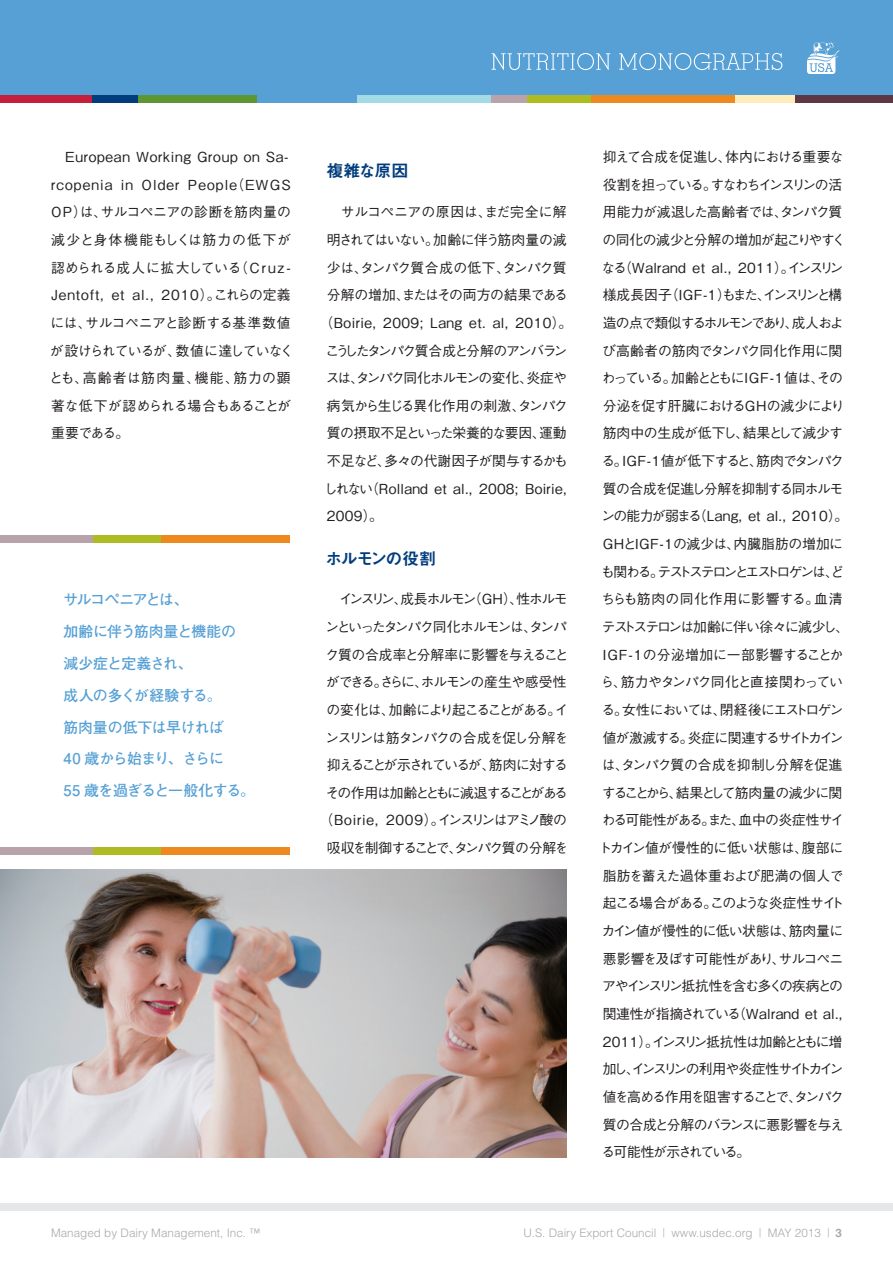
<style>
.page{position:relative;width:893px;height:1263px;background:#fff}
.page>*{position:absolute;margin:0;border:0;box-sizing:border-box;transform-origin:0 0}
.キャプ{font:16.95px "Midashi Go Pro MB31";letter-spacing:-.095em;color:#013d7d}
.キャプ-2{font:700 14.85px "Futo Go B101 Pro";letter-spacing:-.02em;color:#56a0d5}
.キャプ-3{font:700 14.85px "Futo Go B101 Pro";letter-spacing:-.04em;color:#56a0d5}
.キャプ-4{font:700 14.85px "Futo Go B101 Pro";letter-spacing:-.065em;color:#56a0d5}
.キャプ-5{font:700 14.85px "Futo Go B101 Pro";letter-spacing:-.015em;color:#56a0d5}
.キャプ-6{font:700 14.85px "Futo Go B101 Pro";letter-spacing:-.09em;color:#56a0d5}
.USA本文{font:500 13.8px "Gothic BBB Pro";letter-spacing:-.055em;color:#231f20}
.USA本文-2{font:500 13.8px/27.6px "Gothic BBB Pro";letter-spacing:.025em;color:#231f20}
.USA本文-3{font:500 13.8px/27.6px "Gothic BBB Pro";letter-spacing:-.095em;color:#231f20;text-align:center}
.USA本文-4{font:500 13.8px "Gothic BBB Pro";letter-spacing:-.135em;color:#231f20}
.USA本文-5{font:500 13.8px "Gothic BBB Pro";letter-spacing:-.015em;color:#231f20}
.USA本文-6{font:500 13.8px "Gothic BBB Pro";letter-spacing:-.09em;color:#231f20}
.USA本文-7{font:500 13.8px "Gothic BBB Pro";letter-spacing:.02em;color:#231f20}
.USA本文-8{font:500 13.8px "Gothic BBB Pro";letter-spacing:-.15em;color:#231f20}
.USA本文-9{font:500 13.8px "Gothic BBB Pro";letter-spacing:-.105em;color:#231f20}
.USA本文-10{font:500 13.8px "Gothic BBB Pro";letter-spacing:-.08em;color:#231f20}
.USA本文-11{font:500 13.8px "Gothic BBB Pro";letter-spacing:-.1em;color:#231f20}
.USA本文-12{font:500 13.8px "Gothic BBB Pro";letter-spacing:-.025em;color:#231f20}
.USA本文-13{font:500 13.8px "Gothic BBB Pro";letter-spacing:-.01em;color:#231f20}
.USA本文-14{font:500 13.8px "Gothic BBB Pro";letter-spacing:-.13em;color:#231f20}
.USA本文-15{font:500 13.8px "Gothic BBB Pro";letter-spacing:.03em;color:#231f20}
.USA本文-16{font:500 13.8px "Gothic BBB Pro";letter-spacing:.05em;color:#231f20}
.USA本文-17{font:500 13.8px "Gothic BBB Pro";letter-spacing:-.005em;color:#231f20}
.USA本文-18{font:500 13.8px "Gothic BBB Pro";letter-spacing:-.115em;color:#231f20}
.USA本文-19{font:500 13.8px "Gothic BBB Pro";letter-spacing:-.075em;color:#231f20}
.USA本文-20{font:500 13.8px "Gothic BBB Pro";letter-spacing:-.03em;color:#231f20}
.USA本文-21{font:500 13.8px "Gothic BBB Pro";letter-spacing:-.085em;color:#231f20}
.t1{font:300 11.7px "Helvetica LT Std";color:#a8a9ad}
.t2{font:300 9.6px "Helvetica LT Std";color:#a8a9ad}
.s1{font-weight:700;font-size:11.7px}
</style>
<div class="page">
<div style="left:0;top:1203px;width:893px;height:8px;background:#e6e7e9"></div>
<div style="left:0;top:847px;width:94px;height:7px;background:#b9a3ab"></div>
<div style="left:94px;top:847px;width:68px;height:7px;background:#aebc21"></div>
<div style="left:162px;top:847px;width:128px;height:7px;background:#ed891d"></div>
<div style="left:0;top:536px;width:94px;height:7px;background:#b9a3ab"></div>
<div style="left:94px;top:536px;width:68px;height:7px;background:#aebc21"></div>
<div style="left:162px;top:536px;width:128px;height:7px;background:#ed891d"></div>
<img style="left:0;top:870px;width:566px;height:287px">
<div style="left:0;top:0;width:893px;height:95px;background:#56a0d5"></div>
<div style="left:91px;top:95px;width:47px;height:8px;background:#013d7d"></div>
<div style="left:0;top:95px;width:92px;height:8px;background:#c51f3d"></div>
<div style="left:138px;top:95px;width:119px;height:8px;background:#5c9731"></div>
<div style="left:257px;top:95px;width:100px;height:8px;background:#56a0d5"></div>
<div style="left:357px;top:95px;width:134px;height:8px;background:#a2dbe6"></div>
<div style="left:491px;top:95px;width:36px;height:8px;background:#b9a3ab"></div>
<div style="left:527px;top:95px;width:64px;height:8px;background:#aebc21"></div>
<div style="left:591px;top:95px;width:145px;height:8px;background:#ed891d"></div>
<div style="left:736px;top:95px;width:59px;height:8px;background:#feedbb"></div>
<div style="left:795px;top:95px;width:98px;height:8px;background:#5e3744"></div>
<svg style="left:807px;top:43px;width:33px;height:31px"></svg>
<svg style="left:492px;top:53px;width:118px;height:17px"></svg>
<svg style="left:619px;top:53px;width:163px;height:17px"></svg>
<p class="USA本文-16" style="left:51px;top:146px;width:239px">　European Working Group on Sa-</p>
<p class="USA本文-2" style="left:49px;top:169px;width:246px">rcopenia in Older People（EWGS<br>OP）は、サルコペニアの診断を筋肉量の減少と身体機能もしくは筋力の低下が認められる成人に拡大している（Cruz-<br>Jentoft, et al., 2010）。これらの定義には、サルコペニアと診断する基準数値が設けられているが、数値に達していなくとも、高齢者は筋肉量、機能、筋力の顕著な低下が認められる場合もあることが重要である。</p>
<p class="キャプ-6" style="left:64px;top:587px;width:127px">サルコペニアとは、</p>
<p class="キャプ-2" style="left:64px;top:619px;width:174px">加齢に伴う筋肉量と機能の</p>
<p class="キャプ-3" style="left:64px;top:651px;width:131px">減少症と定義され、</p>
<p class="キャプ-5" style="left:64px;top:683px;width:160px">成人の多くが経験する。</p>
<p class="キャプ-2" style="left:64px;top:715px;width:162px">筋肉量の低下は早ければ</p>
<p class="キャプ-4" style="left:64px;top:747px;width:162px">40 歳から始まり、さらに</p>
<p class="キャプ-3" style="left:64px;top:779px;width:193px">55 歳を過ぎると一般化する。</p>
<p class="キャプ" style="left:327px;top:157px;width:83px">複雑な原因</p>
<p class="USA本文-13" style="left:327px;top:201px;width:241px">　サルコペニアの原因は、まだ完全に解</p>
<p class="USA本文-11" style="left:327px;top:229px;width:241px">明されてはいない。加齢に伴う筋肉量の減</p>
<p class="USA本文" style="left:327px;top:256px;width:241px">少は、タンパク質合成の低下、タンパク質</p>
<p class="USA本文-5" style="left:327px;top:284px;width:243px">分解の増加、またはその両方の結果である</p>
<p class="USA本文-15" style="left:320px;top:312px;width:254px">（Boirie, 2009; Lang et. al, 2010）。</p>
<p class="USA本文-4" style="left:325px;top:339px;width:243px">こうしたタンパク質合成と分解のアンバラン</p>
<p class="USA本文-6" style="left:326px;top:367px;width:243px">スは、タンパク同化ホルモンの変化、炎症や</p>
<p class="USA本文" style="left:327px;top:395px;width:242px">病気から生じる異化作用の刺激、タンパク</p>
<p class="USA本文" style="left:327px;top:422px;width:241px">質の摂取不足といった栄養的な要因、運動</p>
<p class="USA本文" style="left:327px;top:450px;width:242px">不足など、多々の代謝因子が関与するかも</p>
<p class="USA本文-7" style="left:324px;top:477px;width:244px">しれない（Rolland et al., 2008; Boirie,</p>
<p class="USA本文" style="left:327px;top:505px;width:58px">2009）。</p>
<p class="キャプ" style="left:325px;top:545px;width:112px">ホルモンの役割</p>
<p class="USA本文-3" style="left:320px;top:584px;width:250px">　インスリン、成長ホルモン（GH）、性ホルモンといったタンパク同化ホルモンは、タンパク質の合成率と分解率に影響を与えることができる。さらに、ホルモンの産生や感受性の変化は、加齢により起こることがある。インスリンは筋タンパクの合成を促し分解を抑えることが示されているが、筋肉に対するその作用は加齢とともに減退することがある（Boirie, 2009）。インスリンはアミノ酸の吸収を制御することで、タンパク質の分解を</p>
<p class="USA本文" style="left:603px;top:146px;width:242px">抑えて合成を促進し、体内における重要な</p>
<p class="USA本文-18" style="left:603px;top:173px;width:241px">役割を担っている。すなわちインスリンの活</p>
<p class="USA本文" style="left:603px;top:201px;width:241px">用能力が減退した高齢者では、タンパク質</p>
<p class="USA本文-20" style="left:602px;top:229px;width:245px">の同化の減少と分解の増加が起こりやすく</p>
<p class="USA本文-2" style="left:602px;top:252px;width:243px">なる（Walrand et al., 2011）。インスリン</p>
<p class="USA本文-4" style="left:603px;top:284px;width:241px">様成長因子（IGF-1）もまた、インスリンと構</p>
<p class="USA本文-9" style="left:603px;top:312px;width:242px">造の点で類似するホルモンであり、成人およ</p>
<p class="USA本文-13" style="left:602px;top:339px;width:242px">び高齢者の筋肉でタンパク同化作用に関</p>
<p class="USA本文-9" style="left:602px;top:367px;width:243px">わっている。加齢とともにI G F- 1値は、その</p>
<p class="USA本文" style="left:603px;top:395px;width:243px">分泌を促す肝臓におけるGHの減少により</p>
<p class="USA本文-12" style="left:603px;top:422px;width:242px">筋肉中の生成が低下し、結果として減少す</p>
<p class="USA本文" style="left:601px;top:450px;width:244px">る。IGF-1値が低下すると、筋肉でタンパク</p>
<p class="USA本文-11" style="left:603px;top:477px;width:242px">質の合成を促進し分解を抑制する同ホルモ</p>
<p class="USA本文-7" style="left:601px;top:505px;width:249px">ンの能力が弱まる（Lang, et al., 2010）。</p>
<p class="USA本文-17" style="left:603px;top:533px;width:242px">GHとIGF-1の減少は、内臓脂肪の増加に</p>
<p class="USA本文-8" style="left:601px;top:560px;width:245px">も関わる。テストステロンとエストロゲンは、ど</p>
<p class="USA本文-2" style="left:601px;top:584px;width:243px">ちらも筋肉の同化作用に影響する。血清</p>
<p class="USA本文-6" style="left:602px;top:616px;width:249px">テストステロンは加齢に伴い徐々に減少し、</p>
<p class="USA本文-2" style="left:603px;top:639px;width:242px">IGF-1の分泌増加に一部影響することか</p>
<p class="USA本文" style="left:600px;top:671px;width:244px">ら、筋力やタンパク同化と直接関わってい</p>
<p class="USA本文-3" style="left:601px;top:694px;width:243px">る。女性においては、閉経後にエストロゲン</p>
<p class="USA本文-10" style="left:603px;top:726px;width:242px">値が激減する。炎症に関連するサイトカイン</p>
<p class="USA本文" style="left:602px;top:754px;width:242px">は、タンパク質の合成を抑制し分解を促進</p>
<p class="USA本文-19" style="left:602px;top:781px;width:242px">することから、結果として筋肉量の減少に関</p>
<p class="USA本文" style="left:602px;top:809px;width:244px">わる可能性がある。また、血中の炎症性サイ</p>
<p class="USA本文-12" style="left:598px;top:837px;width:246px">トカイン値が慢性的に低い状態は、腹部に</p>
<p class="USA本文-5" style="left:603px;top:864px;width:242px">脂肪を蓄えた過体重および肥満の個人で</p>
<p class="USA本文-6" style="left:603px;top:892px;width:243px">起こる場合がある。このような炎症性サイト</p>
<p class="USA本文" style="left:601px;top:920px;width:243px">カイン値が慢性的に低い状態は、筋肉量に</p>
<p class="USA本文" style="left:603px;top:947px;width:242px">悪影響を及ぼす可能性があり、サルコペニ</p>
<p class="USA本文-4" style="left:602px;top:975px;width:242px">アやインスリン抵抗性を含む多くの疾病との</p>
<p class="USA本文-5" style="left:603px;top:1003px;width:241px">関連性が指摘されている（Walrand et al.,</p>
<p class="USA本文-10" style="left:603px;top:1030px;width:241px">2011）。インスリン抵抗性は加齢とともに増</p>
<p class="USA本文-8" style="left:603px;top:1058px;width:242px">加し、インスリンの利用や炎症性サイトカイン</p>
<p class="USA本文-14" style="left:603px;top:1085px;width:242px">値を高める作用を阻害することで、タンパク</p>
<p class="USA本文-21" style="left:603px;top:1113px;width:243px">質の合成と分解のバランスに悪影響を与え</p>
<p class="USA本文-14" style="left:601px;top:1141px;width:150px">る可能性が示されている。</p>
<p class="t1" style="left:51px;top:1225px;width:211px">Managed by Dairy Management, Inc. ™</p>
<p class="t2" style="left:827px;top:1225px;width:16px">| <span class="s1">3</span></p>
<p class="t1" style="left:523px;top:1225px;width:299px">U.S. Dairy Export Council <sup>|</sup> www.usdec.org <sup>|</sup> MAY 2013</p>
</div>
